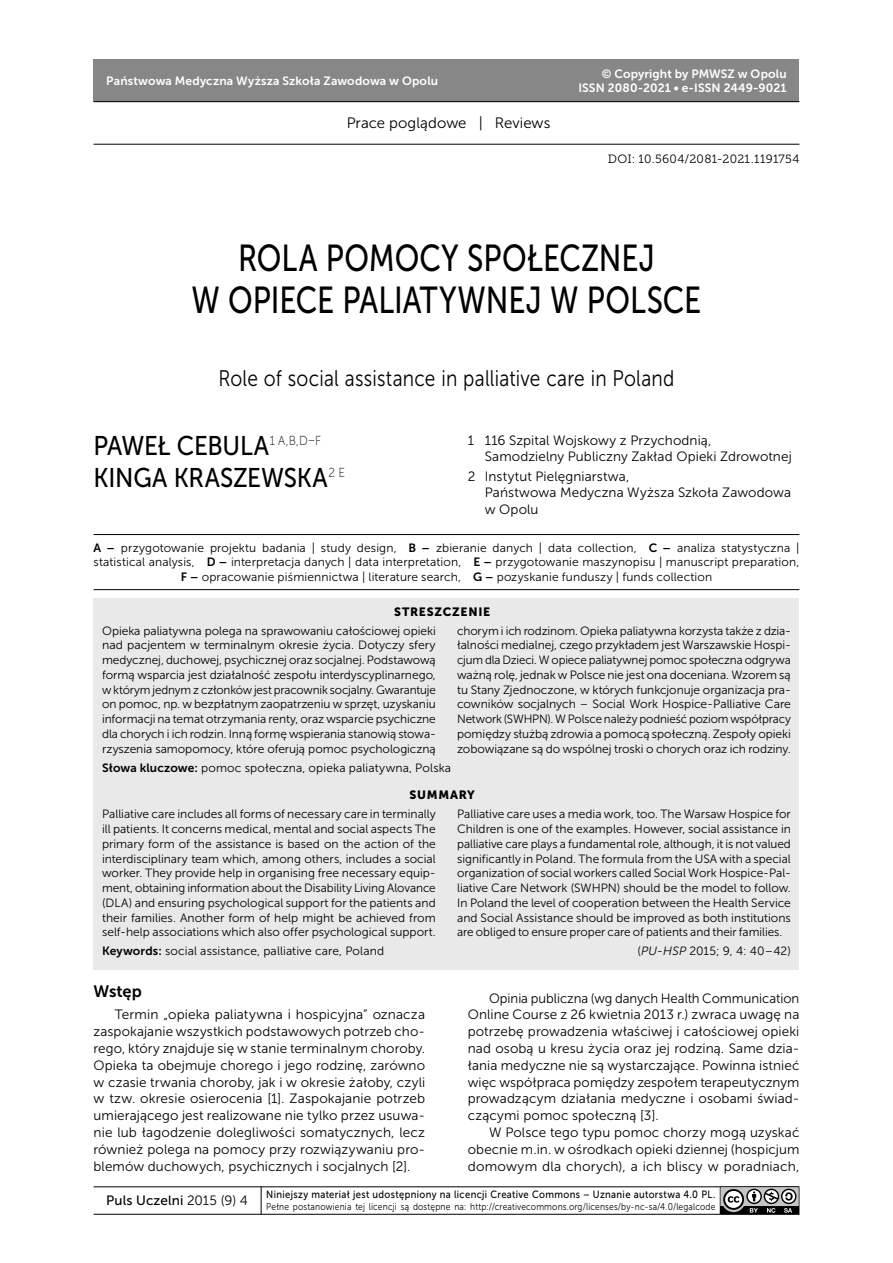
<style>
.page{position:relative;width:893px;height:1263px;background:#fff}
.page>*{position:absolute;margin:0;border:0;box-sizing:border-box;transform-origin:0 0}
.t1{font:37.5px/41.2px "Museo Sans 500";color:#000;scale:.8 1}
.t2{font:27px/32.4px "Museo Sans 500";letter-spacing:-.01em;color:#000;scale:.9 1}
.t3{font:22.5px "Museo Sans 300";letter-spacing:.01em;color:#000;scale:.85 1}
.t4{font:16.5px "Museo Sans 700";letter-spacing:-.005em;color:#000}
.t5{font:15px "Museo Sans 300";letter-spacing:.005em;color:#000}
.t6{font:13.5px/16.8px "Museo Sans 300";letter-spacing:.01em;color:#000;text-align:justify}
.t7{font:13.5px "Museo Sans 500";letter-spacing:.01em;color:#000}
.t8{font:13.05px "Museo Sans 100";color:#000;scale:.9 1}
.t9{font:12px/14.7px "Museo Sans 300";letter-spacing:.005em;color:#000;text-align:justify}
.t10{font:12px/14.4px "Museo Sans 700";letter-spacing:.01em;color:#fff;text-align:right}
.t11{font:12px "Museo Slab 300";letter-spacing:.025em;color:#000}
.t12{font:12px "Museo Sans 900";letter-spacing:.06em;color:#000}
.t13{font:10.5px "Museo Sans 500";letter-spacing:.04em;color:#000;scale:.9 1}
.t14{font:9.75px "Museo Sans 300";letter-spacing:.02em;color:#000;scale:.87 1}
.s1{font-family:"Museo Sans 700"}
.s2{font-style:italic}
.s3{font-family:"Museo Sans 300"}
</style>
<div class="page">
<div style="left:94px;top:60px;width:380px;height:42px;background:#878787"></div>
<div style="left:446px;top:60px;width:353px;height:42px;background:#878787"></div>
<hr style="left:94px;top:1186px;width:705px;height:1px;background:#000">
<hr style="left:94px;top:1214px;width:705px;height:1px;background:#000">
<hr style="left:94px;top:101px;width:705px;height:1px;background:#000">
<hr style="left:94px;top:144px;width:705px;height:1px;background:#000">
<svg style="left:720px;top:1186px;width:79px;height:28px;background:#797979"></svg>
<svg style="left:261px;top:1186px;width:1px;height:28px"></svg>
<hr style="left:94px;top:534px;width:705px;height:1px;background:#000">
<hr style="left:94px;top:589px;width:705px;height:1px;background:#000">
<div style="left:94px;top:598px;width:705px;height:371px;background:#e9e9e9"></div>
<p class="t10" style="left:106px;top:74px;width:333px">Państwowa Medyczna Wyższa Szkoła Zawodowa w Opolu</p>
<p class="t10" style="left:578px;top:67px;width:210px">© Copyright by PMWSZ w Opolu<br>ISSN 2080-2021 • e-ISSN 2449-9021</p>
<p class="t5" style="left:347px;top:115px;width:205px">Prace poglądowe | Reviews</p>
<p class="t11" style="left:608px;top:153px;width:193px">DOI: 10.5604/2081-2021.1191754</p>
<h1 class="t1" style="left:191px;top:238px;width:570px;text-indent:228px">cy społeczn ej w o piece paliatywn</h1>
<h1 class="t1" style="left:238px;top:238px;width:25px">Rola</h1>
<h1 class="t1" style="left:326px;top:238px;width:55px">pomo</h1>
<h1 class="t1" style="left:509px;top:279px;width:122px">ej wPols</h1>
<h1 class="t1" style="left:663px;top:279px;width:50px">ce</h1>
<h3 class="t3" style="left:218px;top:367px;width:538px">Role of social assistance in palliative care in Poland</h3>
<h2 class="t2" style="left:94px;top:429px;width:254px;text-indent:51px">eł Cebula<sup>1</sup> <sup>A,B,D–F<br></sup>Kin ga Kraszewska</h2>
<h2 class="t2" style="left:94px;top:429px;width:19px">Paw</h2>
<p class="t8" style="left:329px;top:466px;width:20px">2 E</p>
<p class="t6" style="left:485px;top:432px;width:309px;line-height:16.2px;text-indent:-17px">1 116 Szpital Wojskowy z Przychodnią,<br>Samodzielny Publiczny Zakład Opieki Zdrowotnej</p>
<p class="t6" style="left:485px;top:468px;width:308px;line-height:16.2px;text-align:left;text-indent:-17px">2 Instytut Pielęgniarstwa,<br>Państwowa Medyczna Wyższa Szkoła Zawodowa w Opolu</p>
<p class="t9" style="left:94px;top:541px;width:707px;text-align:center"><span class="s1">A –</span> przygotowanie projektu badania | study design, <span class="s1">B –</span> zbieranie danych | data collection, <span class="s1">C –</span> analiza statystyczna | statistical analysis, <span class="s1">D –</span> interpretacja danych | data interpretation, <span class="s1">E –</span> przygotowanie maszynopisu | manuscript preparation,<br><span class="s1">F –</span> opracowanie piśmiennictwa | literature search, <span class="s1">G –</span> pozyskanie funduszy | funds collection</p>
<p class="t12" style="left:394px;top:605px;width:98px">STRESZCZENIE</p>
<p class="t9" style="left:102px;top:623px;width:335px">Opieka paliatywna polega na sprawowaniu całościowej opieki nad pacjentem w terminalnym okresie życia. Dotyczy sfery medycznej, duchowej, psychicznej oraz socjalnej. Podstawową formą wsparcia jest działalność zespołu interdyscyplinarnego, w którym jednym z członków jest pracownik socjalny. Gwarantuje on pomoc, np. w bezpłatnym zaopatrzeniu w sprzęt, uzyskaniu informacji na temat otrzymania renty, oraz wsparcie psychiczne dla chorych i ich rodzin. Inną formę wspierania stanowią stowa&shy;rzyszenia samopomocy, które oferują pomoc psychologiczną</p>
<p class="t9" style="left:457px;top:623px;width:335px">chorym i ich rodzinom. Opieka paliatywna korzysta także z dzia&shy;łalności medialnej, czego przykładem jest Warszawskie Hospi&shy;cjum dla Dzieci. W opiece paliatywnej pomoc społeczna odgrywa ważną rolę, jednak w Polsce nie jest ona doceniana. Wzorem są tu Stany Zjednoczone, w których funkcjonuje organizacja pra&shy;cowników socjalnych – Social Work Hospice-Palliative Care Network (SWHPN). W Polsce należy podnieść poziom współpracy pomiędzy służbą zdrowia a pomocą społeczną. Zespoły opieki zobowiązane są do wspólnej troski o chorych oraz ich rodziny.</p>
<p class="t9" style="left:102px;top:760px;width:351px"><span class="s1">Słowa kluczowe:</span> pomoc społeczna, opieka paliatywna, Polska</p>
<p class="t12" style="left:409px;top:788px;width:67px">SUMMARY</p>
<p class="t9" style="left:102px;top:807px;width:335px">Palliative care includes all forms of necessary care in terminally ill patients. It concerns medical, mental and social aspects The primary form of the assistance is based on the action of the interdisciplinary team which, among others, includes a social worker. They provide help in organising free necessary equip&shy;ment, obtaining information about the Disability Living Alovance (DLA) and ensuring psychological support for the patients and their families. Another form of help might be achieved from self-help associations which also offer psychological support.</p>
<p class="t9" style="left:457px;top:807px;width:335px">Palliative care uses a media work, too. The Warsaw Hospice for Children is one of the examples. However, social assistance in palliative care plays a fundamental role, although, it is not valued significantly in Poland. The formula from the USA with a special organization of social workers called Social Work Hospice-Pal&shy;liative Care Network (SWHPN) should be the model to follow.<br>In Poland the level of cooperation between the Health Service and Social Assistance should be improved as both institutions are obliged to ensure proper care of patients and their families.</p>
<p class="t9" style="left:102px;top:944px;width:284px"><span class="s1">Keywords:</span> social assistance, palliative care, Poland</p>
<p class="t9" style="left:638px;top:944px;width:155px">(<span class="s2">PU-HSP</span> 2015; 9, 4: 40–42)</p>
<h3 class="t4" style="left:94px;top:982px;width:50px">Wstęp</h3>
<p class="t6" style="left:94px;top:1006px;width:333px;text-indent:21px">Termin „opieka paliatywna i hospicyjna” oznacza zaspokajanie wszystkich podstawowych potrzeb cho&shy;rego, który znajduje się w stanie terminalnym choroby.<br>Opieka ta obejmuje chorego i jego rodzinę, zarówno w czasie trwania choroby, jak i w okresie żałoby, czyli w tzw. okresie osierocenia [1]. Zaspokajanie potrzeb umierającego jest realizowane nie tylko przez usuwa&shy;nie lub łagodzenie dolegliwości somatycznych, lecz również polega na pomocy przy rozwiązywaniu pro&shy;blemów duchowych, psychicznych i socjalnych [2].</p>
<p class="t6" style="left:468px;top:989px;width:333px;text-indent:21px">Opinia publiczna (wg danych Health Communication Online Course z 26 kwietnia 2013 r.) zwraca uwagę na potrzebę prowadzenia właściwej i całościowej opieki nad osobą u kresu życia oraz jej rodziną. Same dzia&shy;łania medyczne nie są wystarczające. Powinna istnieć więc współpraca pomiędzy zespołem terapeutycznym prowadzącym działania medyczne i osobami świad&shy;czącymi pomoc społeczną [3].</p>
<p class="t6" style="left:468px;top:1124px;width:333px;text-indent:21px">W Polsce tego typu pomoc chorzy mogą uzyskać obecnie m.in. w ośrodkach opieki dziennej (hospicjum domowym dla chorych), a ich bliscy w poradniach,</p>
<p class="t7" style="left:106px;top:1193px;width:143px">Puls Uczelni <span class="s3">2015 (9) 4</span></p>
<p class="t13" style="left:266px;top:1189px;width:501px">Niniejszy materiał jest udostępniony na licencji Creative Commons – Uznanie autorstwa 4.0 PL.</p>
<p class="t14" style="left:266px;top:1201px;width:518px">Pełne postanowienia tej licencji są dostępne na: http://creativecommons.org/licenses/by-nc-sa/4.0/legalcode</p>
</div>
